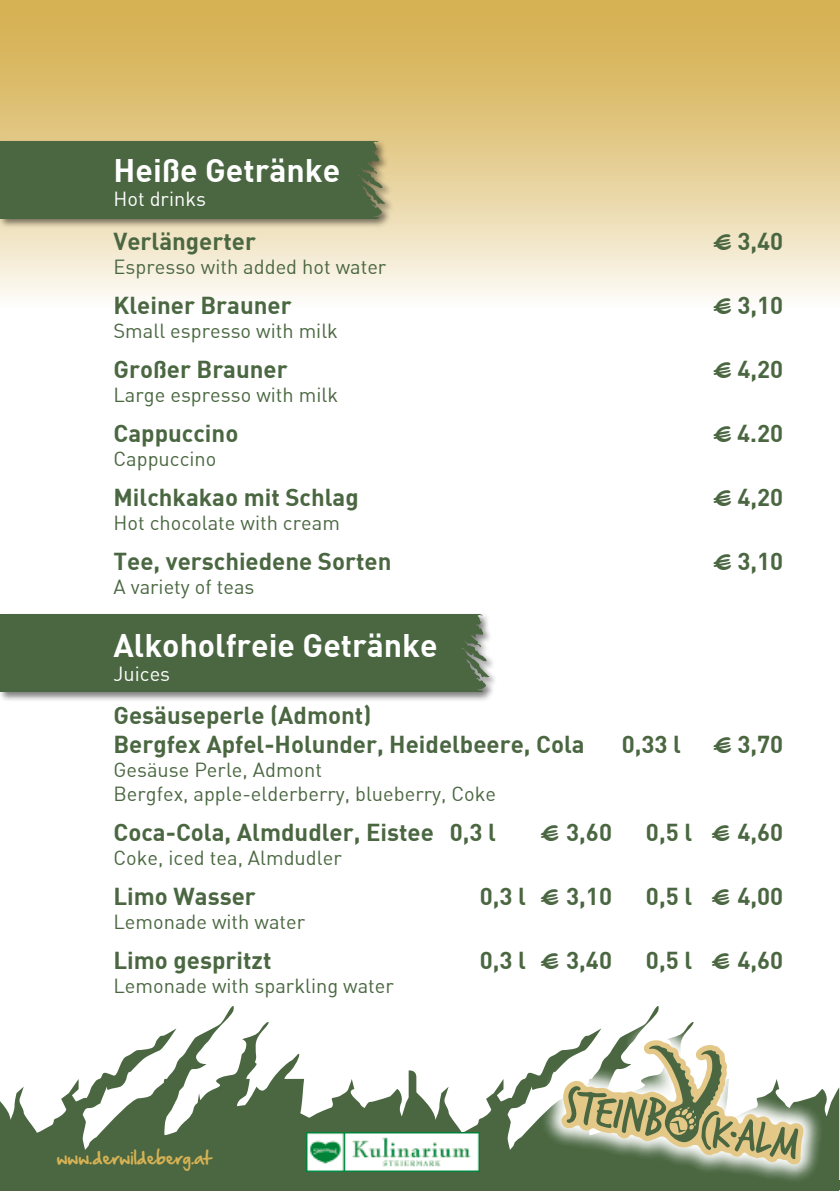
<style>
.page{position:relative;width:840px;height:1191px;background:#fff}
.page>*{position:absolute;margin:0;border:0;box-sizing:border-box;transform-origin:0 0}
.t1{font:700 32px "DI Nbek";color:#fff}
.t2{font:700 24px/28.8px "DI Nbek";color:#4a6741}
.t3{font:20px/24px "DIN Bek";color:#4a6741}
.t4{font:20px "DIN Bek";color:#fff}
.t5{font:16px "Hand Of Sean";color:#d7b254}
.s1{font-family:"Hand Of Sean";font-weight:400}
</style>
<div class="page">
<svg style="left:0;top:1006px;width:533px;height:185px"></svg>
<div style="left:0;top:1180px;width:839px;height:10px;background:#4a6741"></div>
<svg style="left:0;top:0;width:839px;height:298px;background:#e4cd91"></svg>
<img style="left:306px;top:1132px;width:173px;height:39px">
<svg style="left:533px;top:1006px;width:306px;height:185px"></svg>
<svg style="left:560px;top:1040px;width:243px;height:124px"></svg>
<div style="left:0;top:612px;width:498px;height:90px;background:#000;opacity:.5"></div>
<div style="left:0;top:614px;width:489px;height:78px;background:#4a6741"></div>
<div style="left:0;top:139px;width:394px;height:90px;background:#000;opacity:.5"></div>
<div style="left:0;top:141px;width:385px;height:78px;background:#4a6741"></div>
<h1 class="t1" style="left:113px;top:150px;width:228px">Heiße Getränke</h1>
<p class="t4" style="left:113px;top:187px;width:94px">Hot drinks</p>
<p class="t2" style="left:113px;top:225px;width:144px">Verlängerter</p>
<p class="t2" style="left:713px;top:225px;width:71px"><span class="s1">€</span> 3,40</p>
<p class="t3" style="left:113px;top:254px;width:274px">Espresso with added hot water</p>
<p class="t2" style="left:113px;top:289px;width:180px">Kleiner Brauner</p>
<p class="t2" style="left:713px;top:289px;width:71px"><span class="s1">€</span> 3,10</p>
<p class="t3" style="left:113px;top:318px;width:226px">Small espresso with milk</p>
<p class="t2" style="left:113px;top:354px;width:176px">Großer Brauner</p>
<p class="t2" style="left:713px;top:354px;width:71px"><span class="s1">€</span> 4,20</p>
<p class="t3" style="left:113px;top:382px;width:226px">Large espresso with milk</p>
<p class="t2" style="left:113px;top:418px;width:126px">Cappuccino</p>
<p class="t2" style="left:712px;top:418px;width:71px"><span class="s1">€</span> 4.20</p>
<p class="t3" style="left:113px;top:446px;width:104px">Cappuccino</p>
<p class="t2" style="left:113px;top:482px;width:247px">Milchkakao mit Schlag</p>
<p class="t2" style="left:713px;top:482px;width:71px"><span class="s1">€</span> 4,20</p>
<p class="t3" style="left:113px;top:510px;width:228px">Hot chocolate with cream</p>
<p class="t2" style="left:113px;top:546px;width:279px">Tee, verschiedene Sorten</p>
<p class="t2" style="left:713px;top:546px;width:71px"><span class="s1">€</span> 3,10</p>
<p class="t3" style="left:113px;top:575px;width:142px">A variety of teas</p>
<h1 class="t1" style="left:113px;top:624px;width:325px">Alkoholfreie Getränke</h1>
<p class="t4" style="left:113px;top:661px;width:58px">Juices</p>
<p class="t2" style="left:113px;top:700px;width:472px">Gesäuseperle (Admont)<br>Bergfex Apfel-Holunder, Heidelbeere, Cola</p>
<p class="t2" style="left:621px;top:728px;width:61px">0,33 l</p>
<p class="t2" style="left:713px;top:728px;width:71px"><span class="s1">€</span> 3,70</p>
<p class="t3" style="left:113px;top:757px;width:384px">Gesäuse Perle, Admont<br>Bergfex, apple-elderberry, blueberry, Coke</p>
<p class="t2" style="left:113px;top:817px;width:384px">Coca-Cola, Almdudler, Eistee 0,3 l</p>
<p class="t2" style="left:540px;top:817px;width:73px"><span class="s1">€</span> 3,60</p>
<p class="t2" style="left:645px;top:817px;width:139px">0,5 l <span class="s1">€</span> 4,60</p>
<p class="t3" style="left:113px;top:845px;width:230px">Coke, iced tea, Almdudler</p>
<p class="t2" style="left:113px;top:881px;width:144px">Limo Wasser</p>
<p class="t2" style="left:479px;top:881px;width:134px">0,3 l <span class="s1">€</span> 3,10</p>
<p class="t2" style="left:645px;top:881px;width:139px">0,5 l <span class="s1">€</span> 4,00</p>
<p class="t3" style="left:113px;top:909px;width:193px">Lemonade with water</p>
<p class="t2" style="left:113px;top:945px;width:159px">Limo gespritzt</p>
<p class="t2" style="left:479px;top:945px;width:134px">0,3 l <span class="s1">€</span> 3,40</p>
<p class="t2" style="left:645px;top:945px;width:139px">0,5 l <span class="s1">€</span> 4,60</p>
<p class="t3" style="left:113px;top:973px;width:282px">Lemonade with sparkling water</p>
<p class="t5" style="left:57px;top:1143px;width:156px">www.derwildeberg.at</p>
</div>
